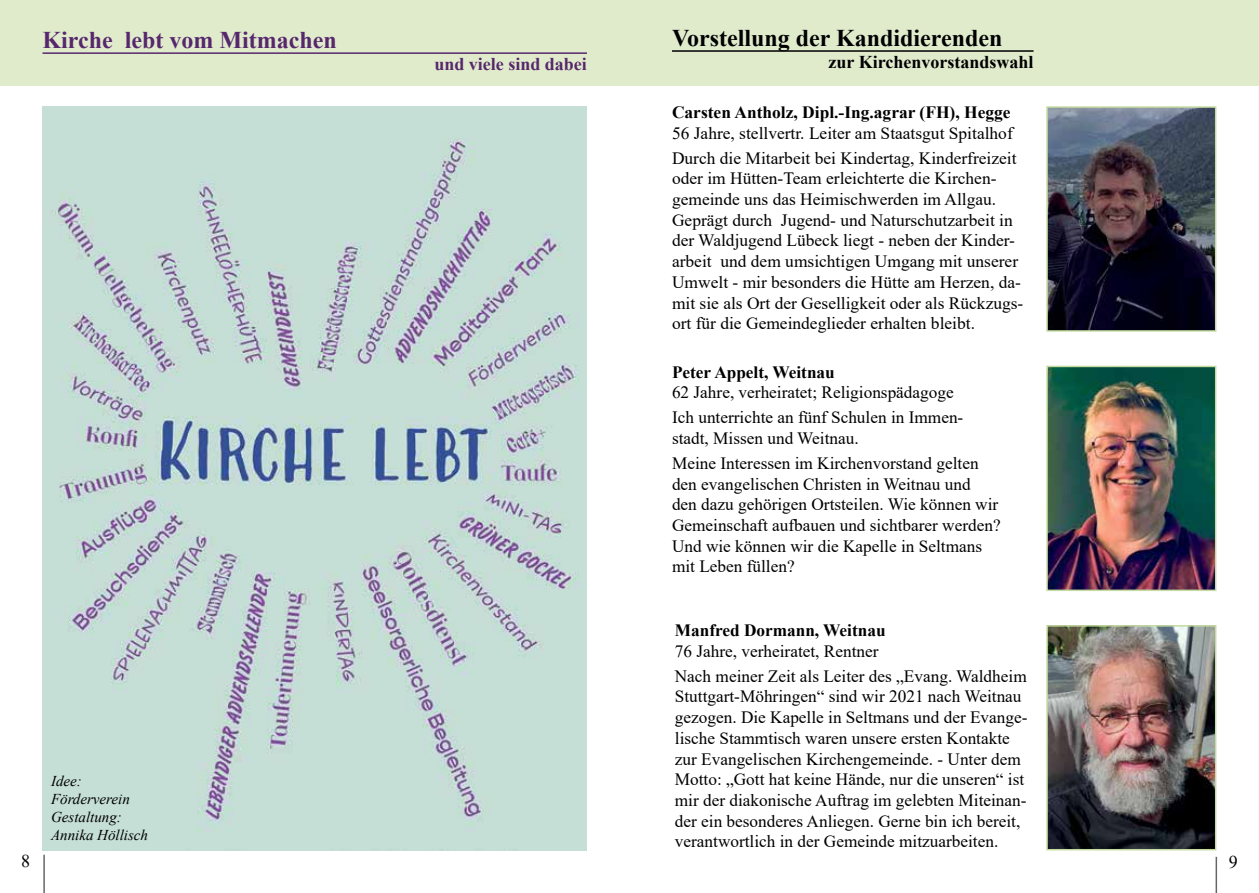
<style>
.page{position:relative;width:1259px;height:893px;background:#fff}
.page>*{position:absolute;margin:0;border:0;box-sizing:border-box;transform-origin:0 0}
.t1{font:700 24px "Times New Roman";color:#000}
.t2{font:700 24px "Times New Roman";color:#56276c}
.t3{font:700 18px "Times New Roman";color:#000}
.t4{font:700 18px "Times New Roman";color:#56276c}
.t5{font:18px "Times New Roman";color:#000}
.t6{font:17.25px/20.7px "Times New Roman";color:#000}
.t7{font:700 17.25px "Times New Roman";color:#000}
.t8{font:italic 15px/18px "Times New Roman";color:#000}
</style>
<div class="page">
<img style="left:43px;top:106px;width:544px;height:744px">
<div style="left:0;top:0;width:1259px;height:85px;background:#e0ebcc"></div>
<img style="left:1049px;top:109px;width:164px;height:220px">
<div style="left:1046px;top:106px;width:170px;height:226px;border:2px solid #c4db9f"></div>
<img style="left:1049px;top:369px;width:164px;height:219px">
<div style="left:1046px;top:366px;width:170px;height:225px;border:2px solid #c4db9f"></div>
<hr style="left:672px;top:50px;width:361px;height:2px;background:#000">
<img style="left:1049px;top:628px;width:164px;height:219px">
<div style="left:1046px;top:625px;width:170px;height:225px;border:2px solid #c4db9f"></div>
<hr style="left:43px;top:52px;width:544px;height:2px;background:#56276c">
<hr style="left:43px;top:855px;width:2px;height:38px;background:#000">
<hr style="left:1215px;top:857px;width:2px;height:36px;background:#000">
<h1 class="t2" style="left:43px;top:23px;width:296px">Kirche lebt vom Mitmachen</h1>
<p class="t8" style="left:51px;top:771px;width:99px">Idee:<br>Förderverein<br>Gestaltung:<br>Annika Höllisch</p>
<p class="t4" style="left:434px;top:51px;width:154px">und viele sind dabei</p>
<h1 class="t1" style="left:672px;top:21px;width:332px">Vorstellung der Kandidierenden</h1>
<p class="t3" style="left:828px;top:49px;width:206px">zur Kirchenvorstandswahl</p>
<p class="t7" style="left:672px;top:100px;width:340px">Carsten Antholz, Dipl.-Ing.agrar (FH), Hegge</p>
<p class="t6" style="left:672px;top:120px;width:346px;line-height:24.9px">56 Jahre, stellvertr. Leiter am Staatsgut Spitalhof<br>Durch die Mitarbeit bei Kindertag, Kinderfreizeit</p>
<p class="t6" style="left:672px;top:168px;width:353px">oder im Hütten-Team erleichterte die Kirchen&shy;gemeinde uns das Heimischwerden im Allgau.<br>Geprägt durch Jugend- und Naturschutzarbeit in der Waldjugend Lübeck liegt - neben der Kinder&shy;arbeit und dem umsichtigen Umgang mit unserer Umwelt - mir besonders die Hütte am Herzen, da&shy;mit sie als Ort der Geselligkeit oder als Rückzugs&shy;ort für die Gemeindeglieder erhalten bleibt.</p>
<p class="t7" style="left:672px;top:359px;width:164px">Peter Appelt, Weitnau</p>
<p class="t6" style="left:672px;top:380px;width:293px;line-height:24.9px">62 Jahre, verheiratet; Religionspädagoge<br>Ich unterrichte an fünf Schulen in Immen-</p>
<p class="t6" style="left:672px;top:425px;width:308px;line-height:24.9px">stadt, Missen und Weitnau.<br>Meine Interessen im Kirchenvorstand gelten</p>
<p class="t6" style="left:672px;top:473px;width:330px">den evangelischen Christen in Weitnau und<br>den dazu gehörigen Ortsteilen. Wie können wir Gemeinschaft aufbauen und sichtbarer werden?<br>Und wie können wir die Kapelle in Seltmans mit Leben füllen?</p>
<p class="t7" style="left:675px;top:618px;width:212px">Manfred Dormann, Weitnau</p>
<p class="t6" style="left:675px;top:638px;width:353px;line-height:24.9px">76 Jahre, verheiratet, Rentner<br>Nach meiner Zeit als Leiter des „Evang. Waldheim</p>
<p class="t6" style="left:675px;top:686px;width:354px">Stuttgart-Möhringen“ sind wir 2021 nach Weitnau gezogen. Die Kapelle in Seltmans und der Evange&shy;lische Stammtisch waren unsere ersten Kontakte zur Evangelischen Kirchengemeinde. - Unter dem Motto: „Gott hat keine Hände, nur die unseren“ ist mir der diakonische Auftrag im gelebten Miteinan&shy;der ein besonderes Anliegen. Gerne bin ich bereit, verantwortlich in der Gemeinde mitzuarbeiten.</p>
<p class="t5" style="left:21px;top:848px;width:10px">8</p>
<p class="t5" style="left:1228px;top:849px;width:10px">9</p>
</div>
